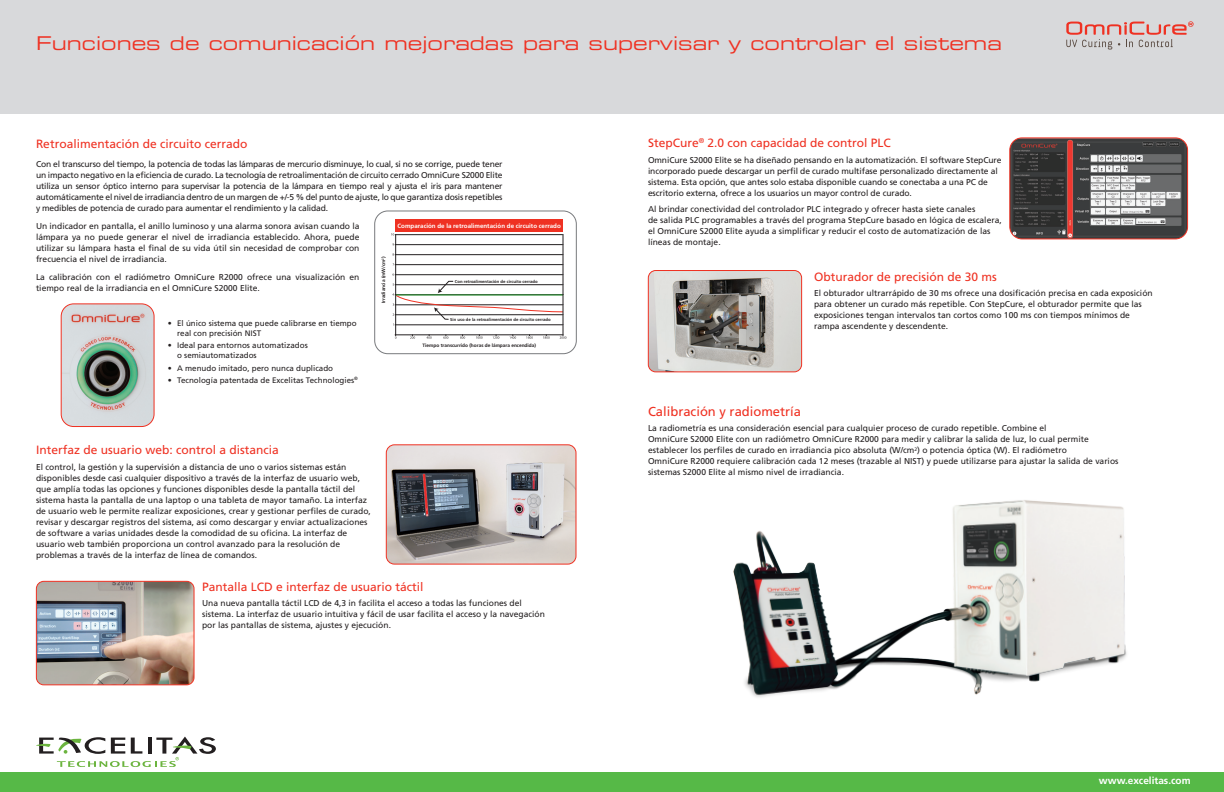
<style>
.page{position:relative;width:1224px;height:792px;background:#fff}
.page>*{position:absolute;margin:0;border:0;box-sizing:border-box;transform-origin:0 0}
.t1{font:19px "Eurostile LT Std Ex 2";color:#ef3122}
.sub_head{font:13px "Frutiger LT Std";color:#ef3122}
.sub_head-2{font:12px "Frutiger LT Std";color:#ef3122}
.t2{font:700 10px "Frutiger LT Std";color:#fff}
.Body_1{font:8.5px/11px "Frutiger LT Std";color:#231f20}
.Body_1-2{font:8px/10px "Frutiger LT Std";color:#231f20}
.t3{font:700 6.2px "Frutiger LT Std";color:#fff}
.t4{font:700 4.8px "Frutiger LT Std";color:#231f20}
.t5{font:700 4.3px "Frutiger LT Std";color:#231f20}
</style>
<div class="page">
<div style="left:0;top:0;width:1224px;height:114px;background:#d8d9db"></div>
<div style="left:0;top:772px;width:1224px;height:20px;background:#56b947"></div>
<svg style="left:1066px;top:21px;width:128px;height:29px"></svg>
<svg style="left:36px;top:737px;width:180px;height:30px"></svg>
<img style="left:648px;top:271px;width:154px;height:101px">
<div style="left:648px;top:270px;width:154px;height:102px;border:1px solid #ef3122;border-radius:7px"></div>
<img style="left:386px;top:446px;width:190px;height:118px">
<div style="left:386px;top:444px;width:190px;height:120px;border:1px solid #ef3122;border-radius:8px"></div>
<img style="left:1011px;top:139px;width:177px;height:100px">
<div style="left:1009px;top:137px;width:179px;height:102px;border:1px solid #ef3122;border-radius:12px"></div>
<img style="left:61px;top:304px;width:93px;height:123px">
<div style="left:61px;top:303px;width:93px;height:124px;border:1px solid #ef3122;border-radius:12px"></div>
<hr style="left:395px;top:245px;width:168px;height:1px;background:#231f20">
<hr style="left:395px;top:244px;width:168px;height:1px;background:#231f20">
<hr style="left:395px;top:255px;width:168px;height:1px;background:#231f20">
<hr style="left:395px;top:254px;width:168px;height:1px;background:#231f20">
<hr style="left:395px;top:265px;width:168px;height:1px;background:#231f20">
<hr style="left:395px;top:264px;width:168px;height:1px;background:#231f20">
<div style="left:396px;top:220px;width:167px;height:12px;background:#ef3122"></div>
<svg style="left:410px;top:336px;width:5px;height:3px"></svg>
<svg style="left:427px;top:336px;width:5px;height:3px"></svg>
<svg style="left:443px;top:336px;width:5px;height:3px"></svg>
<svg style="left:460px;top:336px;width:5px;height:3px"></svg>
<svg style="left:476px;top:336px;width:7px;height:3px"></svg>
<svg style="left:493px;top:336px;width:6px;height:3px"></svg>
<svg style="left:510px;top:336px;width:6px;height:3px"></svg>
<svg style="left:526px;top:336px;width:7px;height:3px"></svg>
<svg style="left:543px;top:336px;width:7px;height:3px"></svg>
<svg style="left:560px;top:336px;width:6px;height:3px"></svg>
<svg style="left:392px;top:273px;width:171px;height:53px"></svg>
<hr style="left:396px;top:295px;width:167px;height:1px;background:#40b649">
<hr style="left:395px;top:235px;width:168px;height:1px;background:#231f20">
<hr style="left:395px;top:234px;width:168px;height:1px;background:#231f20">
<hr style="left:395px;top:335px;width:168px;height:1px;background:#231f20">
<hr style="left:396px;top:235px;width:1px;height:101px;background:#231f20">
<hr style="left:563px;top:235px;width:1px;height:101px;background:#231f20">
<div style="left:374px;top:211px;width:203px;height:143px;border:1px solid #787a7d;border-radius:13px"></div>
<img style="left:733px;top:500px;width:394px;height:197px">
<img style="left:36px;top:581px;width:158px;height:104px">
<div style="left:36px;top:581px;width:158px;height:104px;border:1px solid #ef3122;border-radius:7px"></div>
<p class="t1" style="left:36px;top:30px;width:967px">Funciones de comunicación mejoradas para supervisar y controlar el sistema</p>
<p class="sub_head-2" style="left:36px;top:137px;width:213px">Retroalimentación de circuito cerrado</p>
<p class="Body_1" style="left:36px;top:158px;width:468px;text-align:justify">Con el transcurso del tiempo, la potencia de todas las lámparas de mercurio disminuye, lo cual, si no se corrige, puede tener un impacto negativo en la eficiencia de curado. La tecnología de retroalimentación de circuito cerrado OmniCure S2000 Elite utiliza un sensor óptico interno para supervisar la potencia de la lámpara en tiempo real y ajusta el iris para mantener automáticamente el nivel de irradiancia dentro de un margen de +/-5 % del punto de ajuste, lo que garantiza dosis repetibles y medibles de potencia de curado para aumentar el rendimiento y la calidad.</p>
<p class="Body_1" style="left:36px;top:220px;width:325px;text-align:justify">Un indicador en pantalla, el anillo luminoso y una alarma sonora avisan cuando la lámpara ya no puede generar el nivel de irradiancia establecido. Ahora, puede utilizar su lámpara hasta el final de su vida útil sin necesidad de comprobar con frecuencia el nivel de irradiancia.</p>
<p class="Body_1" style="left:36px;top:272px;width:325px">La calibración con el radiómetro OmniCure R2000 ofrece una visualización en tiempo real de la irradiancia en el OmniCure S2000 Elite.</p>
<p class="Body_1-2" style="left:177px;top:318px;width:181px;text-indent:-9px">• El único sistema que puede calibrarse en tiempo real con precisión NIST</p>
<p class="Body_1-2" style="left:177px;top:340px;width:132px;text-indent:-9px">• Ideal para entornos automatizados o semiautomatizados</p>
<p class="Body_1-2" style="left:168px;top:363px;width:167px">• A menudo imitado, pero nunca duplicado</p>
<p class="Body_1-2" style="left:168px;top:375px;width:192px">• Tecnología patentada de Excelitas Technologies<sup>®</sup></p>
<p class="t3" style="left:398px;top:222px;width:165px">Comparación de la retroalimentación de circuito cerrado</p>
<p class="t4" style="left:381px;top:303px;width:48px;rotate:-90deg">Irradiancia (mW/cm<sup>2</sup>)</p>
<p class="t5" style="left:455px;top:279px;width:84px">Con retroalimentación de circuito cerrado</p>
<p class="t5" style="left:450px;top:317px;width:102px">Sin uso de la retroalimentación de circuito cerrado</p>
<p class="t4" style="left:423px;top:343px;width:115px">Tiempo transcurrido (horas de lámpara encendida)</p>
<p class="sub_head-2" style="left:36px;top:443px;width:244px">Interfaz de usuario web: control a distancia</p>
<p class="Body_1" style="left:36px;top:461px;width:336px">El control, la gestión y la supervisión a distancia de uno o varios sistemas están disponibles desde casi cualquier dispositivo a través de la interfaz de usuario web, que amplía todas las opciones y funciones disponibles desde la pantalla táctil del sistema hasta la pantalla de una laptop o una tableta de mayor tamaño. La interfaz de usuario web le permite realizar exposiciones, crear y gestionar perfiles de curado, revisar y descargar registros del sistema, así como descargar y enviar actualizaciones de software a varias unidades desde la comodidad de su oficina. La interfaz de usuario web también proporciona un control avanzado para la resolución de problemas a través de la interfaz de línea de comandos.</p>
<p class="sub_head-2" style="left:202px;top:579px;width:223px">Pantalla LCD e interfaz de usuario táctil</p>
<p class="Body_1" style="left:202px;top:598px;width:344px">Una nueva pantalla táctil LCD de 4,3 in facilita el acceso a todas las funciones del sistema. La interfaz de usuario intuitiva y fácil de usar facilita el acceso y la navegación por las pantallas de sistema, ajustes y ejecución.</p>
<p class="sub_head-2" style="left:648px;top:136px;width:244px">StepCure<sup>®</sup> 2.0 con capacidad de control PLC</p>
<p class="Body_1" style="left:648px;top:154px;width:355px">OmniCure S2000 Elite se ha diseñado pensando en la automatización. El software StepCure incorporado puede descargar un perfil de curado multifase personalizado directamente al sistema. Esta opción, que antes solo estaba disponible cuando se conectaba a una PC de escritorio externa, ofrece a los usuarios un mayor control de curado.</p>
<p class="Body_1" style="left:648px;top:204px;width:355px">Al brindar conectividad del controlador PLC integrado y ofrecer hasta siete canales<br>de salida PLC programables a través del programa StepCure basado en lógica de escalera, el OmniCure S2000 Elite ayuda a simplificar y reducir el costo de automatización de las líneas de montaje.</p>
<p class="sub_head-2" style="left:814px;top:269px;width:184px">Obturador de precisión de 30 ms</p>
<p class="Body_1" style="left:814px;top:288px;width:340px">El obturador ultrarrápido de 30 ms ofrece una dosificación precisa en cada exposición para obtener un curado más repetible. Con StepCure, el obturador permite que las exposiciones tengan intervalos tan cortos como 100 ms con tiempos mínimos de rampa ascendente y descendente.</p>
<p class="sub_head" style="left:648px;top:404px;width:155px">Calibración y radiometría</p>
<p class="Body_1" style="left:648px;top:423px;width:472px">La radiometría es una consideración esencial para cualquier proceso de curado repetible. Combine el<br>OmniCure S2000 Elite con un radiómetro OmniCure R2000 para medir y calibrar la salida de luz, lo cual permite establecer los perfiles de curado en irradiancia pico absoluta (W/cm<sup>2</sup>) o potencia óptica (W). El radiómetro<br>OmniCure R2000 requiere calibración cada 12 meses (trazable al NIST) y puede utilizarse para ajustar la salida de varios sistemas S2000 Elite al mismo nivel de irradiancia.</p>
<p class="t2" style="left:1099px;top:775px;width:93px">www.excelitas.com</p>
</div>
